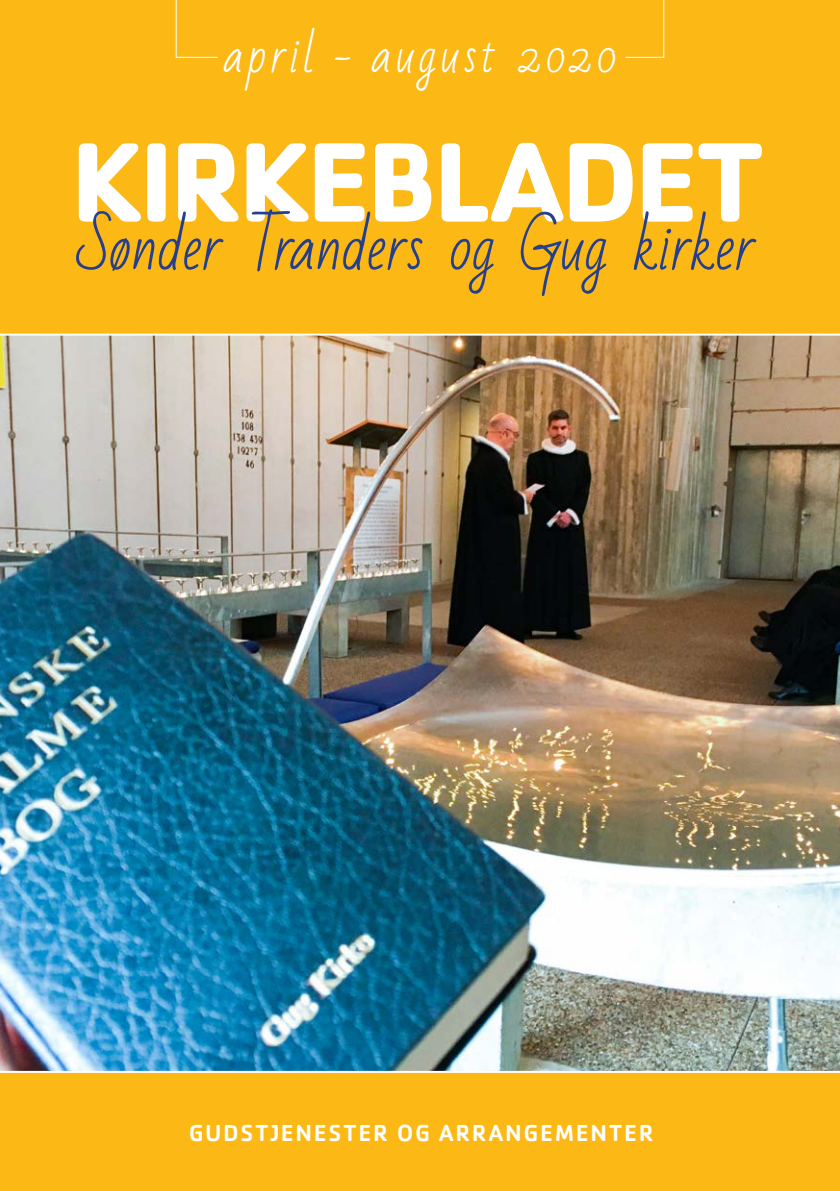
<style>
.page{position:relative;width:840px;height:1191px;background:#fff}
.page>*{position:absolute;margin:0;border:0;box-sizing:border-box;transform-origin:0 0}
.t1{font:700 117.2px "Cachet";letter-spacing:-.04em;color:#fff}
.t2{font:60px "Bad Script";letter-spacing:-.015em;color:#253f8e}
.t3{font:45.8px "Bad Script";letter-spacing:.075em;color:#fff}
.t4{font:500 24px "Cachet";letter-spacing:.07em;color:#fff}
</style>
<div class="page">
<img style="left:0;top:335px;width:839px;height:735px">
<div style="left:0;top:1071px;width:839px;height:120px;background:#fcb814"></div>
<hr style="left:0;top:1070px;width:839px;height:2px;background:#fff">
<div style="left:0;top:0;width:839px;height:334px;background:#fcb814"></div>
<svg style="left:175px;top:0;width:489px;height:58px"></svg>
<hr style="left:0;top:333px;width:839px;height:2px;background:#fff">
<p class="t3" style="left:223px;top:29px;width:395px">april - august 2020</p>
<p class="t1" style="left:70px;top:106px;width:695px">KIRKEBLADET</p>
<p class="t2" style="left:76px;top:213px;width:679px">Sønder Tranders og Gug kirker</p>
<p class="t4" style="left:188px;top:1118px;width:466px">GUDSTJENESTER OG ARRANGEMENTER</p>
</div>
